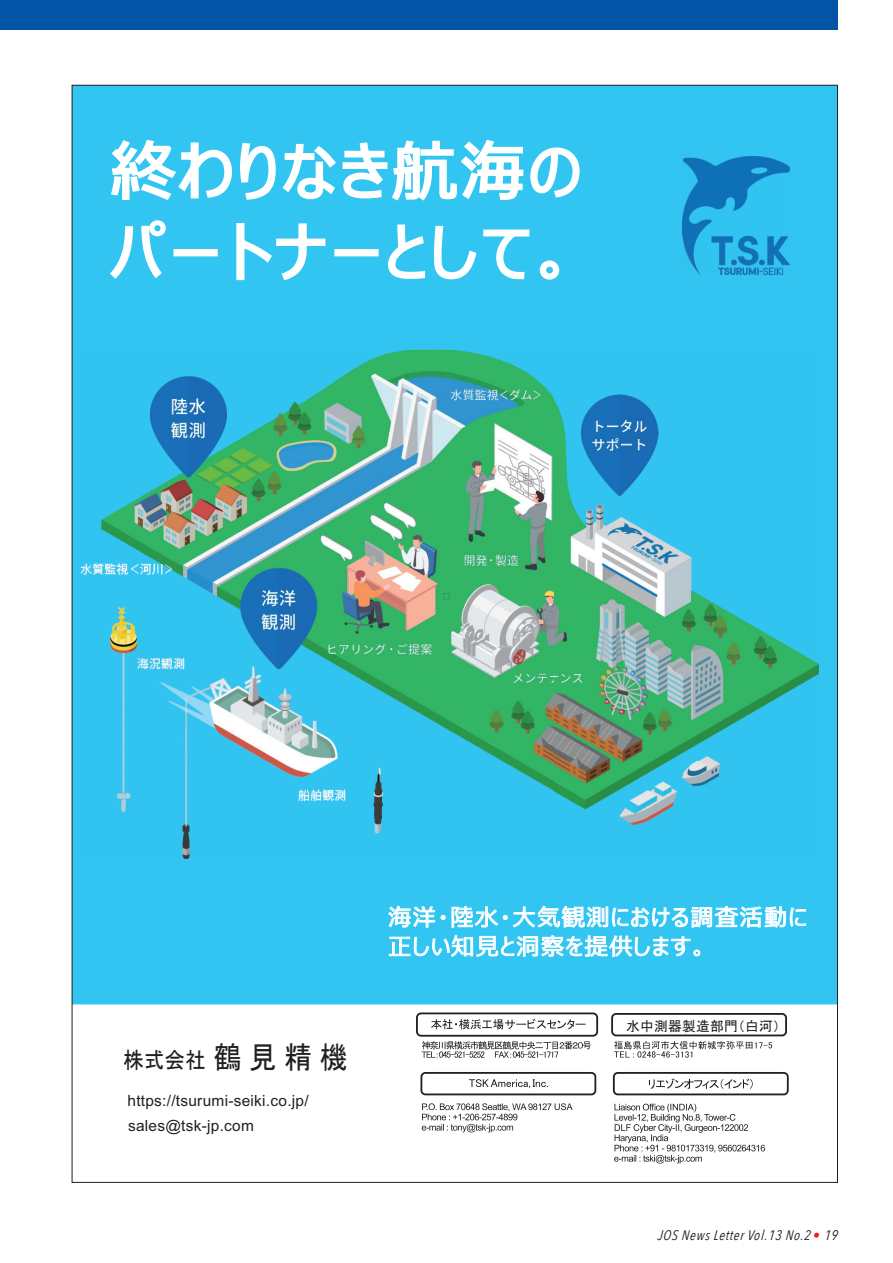
<style>
.page{position:relative;width:893px;height:1263px;background:#fff}
.page>*{position:absolute;margin:0;border:0;box-sizing:border-box;transform-origin:0 0}
.t1{font:63.6px/80.8px "Meiryo UI";letter-spacing:.07em;color:#fff}
.t2{font:22.95px/29.2px "Meiryo UI";letter-spacing:.07em;color:#fff}
.t3{font:22.5px "MS P Gothic";color:#231f20;scale:.91 1}
.t4{font:15.45px/25px "Arial";letter-spacing:.015em;color:#231f20}
.t5{font:italic 13.8px "Avenir Next Condensed";letter-spacing:.045em;color:#231f20}
.t6{font:13.8px "MS P Gothic";letter-spacing:.02em;color:#231f20}
.s1{font-size:30.6px}
.s2{color:#ee1d23}
</style>
<div class="page">
<div style="left:0;top:0;width:838px;height:30px;background:#0154a6"></div>
<svg style="left:614px;top:1104px;width:151px;height:59px"></svg>
<svg style="left:422px;top:1103px;width:151px;height:29px"></svg>
<svg style="left:422px;top:1041px;width:169px;height:17px"></svg>
<svg style="left:614px;top:1041px;width:158px;height:16px"></svg>
<svg style="left:431px;top:1019px;width:155px;height:10px"></svg>
<div style="left:611px;top:1013px;width:176px;height:23px;border:2px solid #231f20;border-radius:4px"></div>
<svg style="left:469px;top:1079px;width:79px;height:9px"></svg>
<div style="left:420px;top:1072px;width:176px;height:23px;border:2px solid #231f20;border-radius:4px"></div>
<svg style="left:649px;top:1078px;width:104px;height:11px"></svg>
<div style="left:613px;top:1072px;width:176px;height:23px;border:2px solid #231f20;border-radius:4px"></div>
<div style="left:416px;top:1012px;width:182px;height:25px;border:2px solid #231f20;border-radius:4px"></div>
<div style="left:74px;top:87px;width:762px;height:918px;background:#32c5f2"></div>
<img style="left:80px;top:350px;width:738px;height:508px">
<svg style="left:443px;top:593px;width:7px;height:6px"></svg>
<img style="left:681px;top:156px;width:109px;height:119px">
<h1 class="t1" style="left:111px;top:135px;width:471px">終わりなき航海のパートナーとして。</h1>
<h2 class="t2" style="left:388px;top:904px;width:420px">海洋・陸⽔・⼤気観測における調査活動に正しい知⾒と洞察を提供します。</h2>
<h3 class="t3" style="left:123px;top:1048px;width:248px">株式会社<span class="s1">鶴見精機</span></h3>
<p class="t4" style="left:128px;top:1088px;width:183px">https://tsurumi-seiki.co.jp/ sales@tsk-jp.com</p>
<p class="t6" style="left:626px;top:1019px;width:156px">水中測器製造部門（白河）</p>
<p class="t5" style="left:657px;top:1226px;width:183px">JOS News Letter Vol.13 No.2 <span class="s2">•</span> 19</p>
</div>
